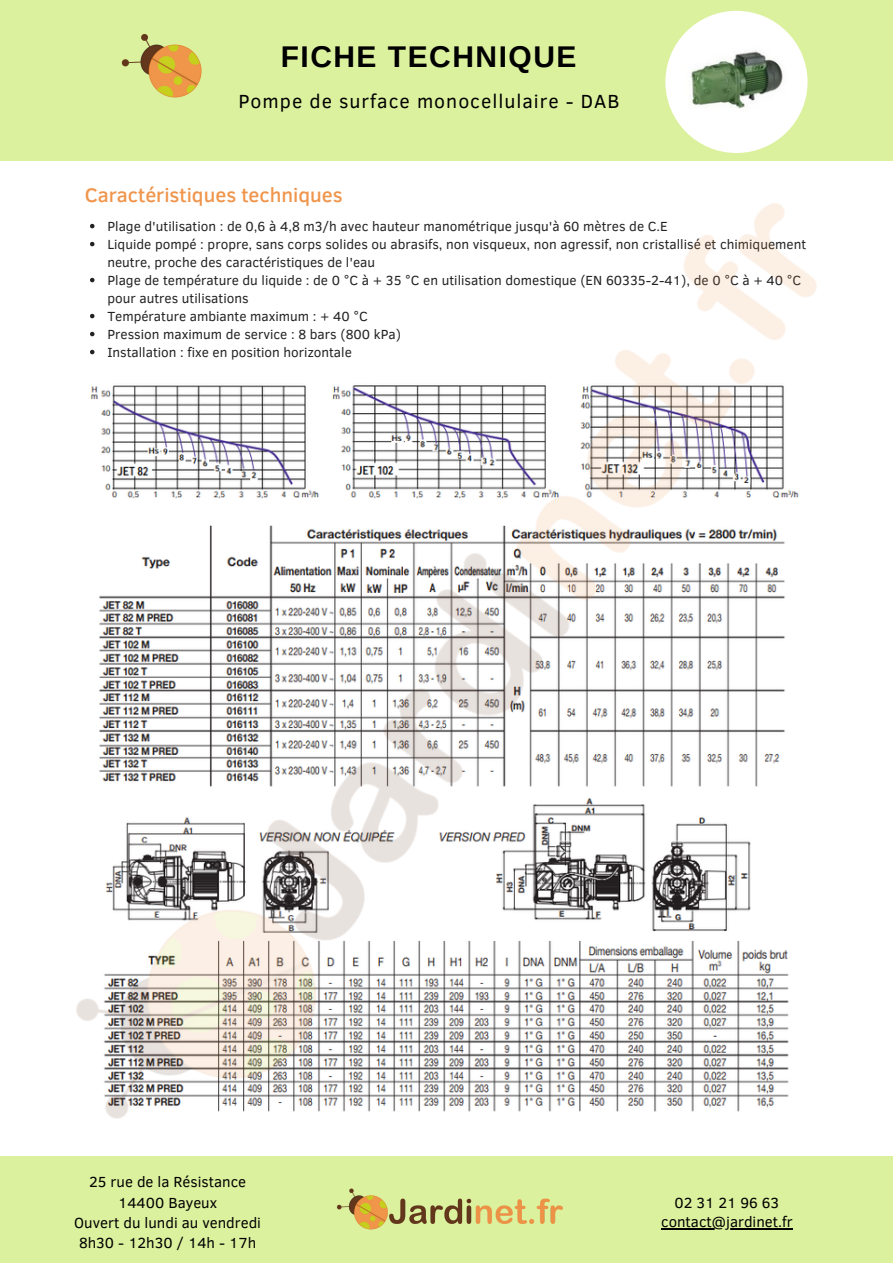
<style>
.page{position:relative;width:893px;height:1264px;background:#fff}
.page>*{position:absolute;margin:0;border:0;box-sizing:border-box;transform-origin:0 0}
.t1{font:700 30px "Arimo";letter-spacing:.05em;color:#000}
.t2{font:500 20.1px "Clear Sans";color:#f0954b}
.t3{font:19.5px "Clear Sans";letter-spacing:.05em;color:#000}
.t4{font:15px/20.2px "Clear Sans";color:#000;text-align:center}
.t5{font:13.5px/18px "Clear Sans";color:#222}
</style>
<div class="page">
<div style="left:0;top:0;width:892px;height:161px;background:#dcf19e"></div>
<div style="left:0;top:1156px;width:892px;height:106px;background:#dcf19e"></div>
<img style="left:121px;top:33px;width:81px;height:65px">
<img style="left:665px;top:11px;width:142px;height:142px;border-radius:50%">
<hr style="left:661px;top:1228px;width:131px;height:1px;background:#000">
<img style="left:76px;top:98px;width:741px;height:1130px">
<h1 class="t1" style="left:281px;top:40px;width:297px">FICHE TECHNIQUE</h1>
<h3 class="t3" style="left:238px;top:87px;width:382px">Pompe de surface monocellulaire - DAB</h3>
<h2 class="t2" style="left:85px;top:180px;width:259px">Caractéristiques techniques</h2>
<p class="t5" style="left:107px;top:216px;width:700px">Plage d'utilisation : de 0,6 à 4,8 m3/h avec hauteur manométrique jusqu'à 60 mètres de C.E<br>Liquide pompé : propre, sans corps solides ou abrasifs, non visqueux, non agressif, non cristallisé et chimiquement neutre, proche des caractéristiques de l'eau<br>Plage de température du liquide : de 0 °C à + 35 °C en utilisation domestique (EN 60335-2-41), de 0 °C à + 40 °C pour autres utilisations<br>Température ambiante maximum : + 40 °C<br>Pression maximum de service : 8 bars (800 kPa)<br>Installation : fixe en position horizontale</p>
<p class="t4" style="left:74px;top:1171px;width:188px">25 rue de la Résistance<br>14400 Bayeux<br>Ouvert du lundi au vendredi<br>8h30 - 12h30 / 14h - 17h</p>
<p class="t4" style="left:661px;top:1192px;width:133px;line-height:19.2px">02 31 21 96 63 contact@jardinet.fr</p>
</div>
